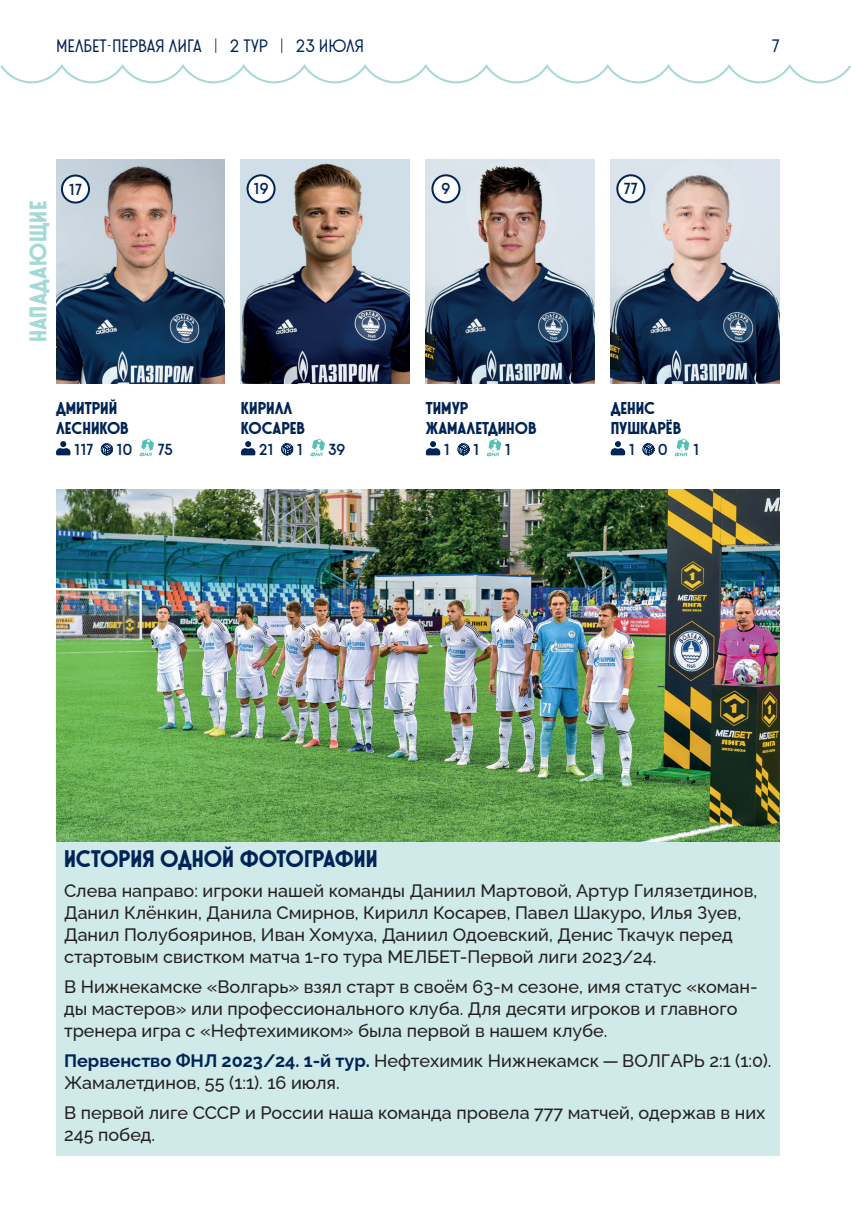
<style>
.page{position:relative;width:851px;height:1214px;background:#fff}
.page>*{position:absolute;margin:0;border:0;box-sizing:border-box;transform-origin:0 0}
.t1{font:24px "Stereonic XL";color:#002456}
.t2{font:24px "Stereonic XL";letter-spacing:.015em;color:#a3d9d6}
.t3{font:500 18px/22px "Raleway";color:#231f20}
.t4{font:18px "Stereonic M";color:#002456}
.t5{font:17.2px/20px "Stereonic XL";color:#002456}
.t6{font:16px "Stereonic L";color:#002456}
.s1{font-weight:700;color:#002456}
</style>
<div class="page">
<svg style="left:0;top:64px;width:850px;height:20px"></svg>
<svg style="left:56px;top:441px;width:14px;height:14px"></svg>
<svg style="left:100px;top:443px;width:13px;height:13px"></svg>
<svg style="left:139px;top:438px;width:15px;height:18px"></svg>
<img style="left:56px;top:159px;width:169px;height:224px">
<div style="left:62px;top:175px;width:27px;height:27px;background:#fff;border-radius:50%"></div>
<div style="left:61px;top:174px;width:29px;height:29px;border:2px solid #002456;border-radius:50%"></div>
<svg style="left:241px;top:441px;width:14px;height:14px"></svg>
<svg style="left:281px;top:443px;width:13px;height:13px"></svg>
<svg style="left:310px;top:438px;width:15px;height:18px"></svg>
<img style="left:241px;top:159px;width:169px;height:224px">
<div style="left:247px;top:175px;width:27px;height:27px;background:#fff;border-radius:50%"></div>
<div style="left:246px;top:174px;width:29px;height:29px;border:2px solid #002456;border-radius:50%"></div>
<svg style="left:426px;top:441px;width:14px;height:14px"></svg>
<svg style="left:457px;top:443px;width:13px;height:13px"></svg>
<svg style="left:486px;top:438px;width:15px;height:18px"></svg>
<img style="left:426px;top:159px;width:168px;height:224px">
<div style="left:432px;top:175px;width:27px;height:27px;background:#fff;border-radius:50%"></div>
<div style="left:431px;top:174px;width:29px;height:29px;border:2px solid #002456;border-radius:50%"></div>
<svg style="left:610px;top:441px;width:15px;height:14px"></svg>
<svg style="left:642px;top:443px;width:13px;height:13px"></svg>
<svg style="left:675px;top:438px;width:14px;height:18px"></svg>
<img style="left:610px;top:159px;width:169px;height:224px">
<div style="left:617px;top:175px;width:27px;height:27px;background:#fff;border-radius:50%"></div>
<div style="left:616px;top:174px;width:29px;height:29px;border:2px solid #002456;border-radius:50%"></div>
<div style="left:56px;top:841px;width:723px;height:314px;background:#cfeae8"></div>
<img style="left:56px;top:489px;width:723px;height:352px">
<p class="t4" style="left:56px;top:36px;width:309px">мелбет-первая лига | 2 тур | 23 июля</p>
<p class="t4" style="left:771px;top:36px;width:9px">7</p>
<h1 class="t2" style="left:24px;top:342px;width:143px;rotate:-90deg">нападающие</h1>
<p class="t6" style="left:69px;top:180px;width:15px">17</p>
<p class="t5" style="left:56px;top:398px;width:74px">ДМИТРИЙ<br>ЛЕСНИКОВ</p>
<p class="t6" style="left:74px;top:441px;width:21px">117</p>
<p class="t6" style="left:117px;top:441px;width:17px">10</p>
<p class="t6" style="left:158px;top:441px;width:16px">75</p>
<p class="t6" style="left:253px;top:179px;width:16px">19</p>
<p class="t5" style="left:241px;top:398px;width:65px">КИРИЛЛ<br>КОСАРЕВ</p>
<p class="t6" style="left:259px;top:441px;width:16px">21</p>
<p class="t6" style="left:297px;top:441px;width:8px">1</p>
<p class="t6" style="left:328px;top:441px;width:18px">39</p>
<p class="t6" style="left:441px;top:179px;width:10px">9</p>
<p class="t6" style="left:623px;top:179px;width:15px">77</p>
<p class="t5" style="left:426px;top:398px;width:112px">ТИМУР<br>ЖАМАЛЕТДИНОВ</p>
<p class="t6" style="left:444px;top:441px;width:8px">1</p>
<p class="t6" style="left:473px;top:441px;width:8px">1</p>
<p class="t6" style="left:505px;top:441px;width:8px">1</p>
<p class="t5" style="left:610px;top:398px;width:72px">ДЕНИС<br>ПУШКАРЁВ</p>
<p class="t6" style="left:628px;top:441px;width:8px">1</p>
<p class="t6" style="left:658px;top:441px;width:11px">0</p>
<p class="t6" style="left:693px;top:441px;width:8px">1</p>
<h1 class="t1" style="left:64px;top:844px;width:315px">история одной фотографии</h1>
<p class="t3" style="left:64px;top:877px;width:694px">Слева направо: игроки нашей команды Даниил Мартовой, Артур Гилязетдинов, Данил Клёнкин, Данила Смирнов, Кирилл Косарев, Павел Шакуро, Илья Зуев, Данил Полубояринов, Иван Хомуха, Даниил Одоевский, Денис Ткачук перед стартовым свистком матча 1‑го тура МЕЛБЕТ-Первой лиги 2023/24.</p>
<p class="t3" style="left:64px;top:973px;width:695px">В Нижнекамске «Волгарь» взял старт в своём 63‑м сезоне, имя статус «коман&shy;ды мастеров» или профессионального клуба. Для десяти игроков и главного тренера игра с «Нефтехимиком» была первой в нашем клубе.</p>
<p class="t3" style="left:64px;top:1047px;width:709px"><span class="s1">Первенство ФНЛ 2023/24. 1‑й тур.</span> Нефтехимик Нижнекамск — ВОЛГАРЬ 2:1 (1:0).<br>Жамалетдинов, 55 (1:1). 16 июля.</p>
<p class="t3" style="left:64px;top:1099px;width:702px">В первой лиге СССР и России наша команда провела 777 матчей, одержав в них<br>245 побед.</p>
</div>
